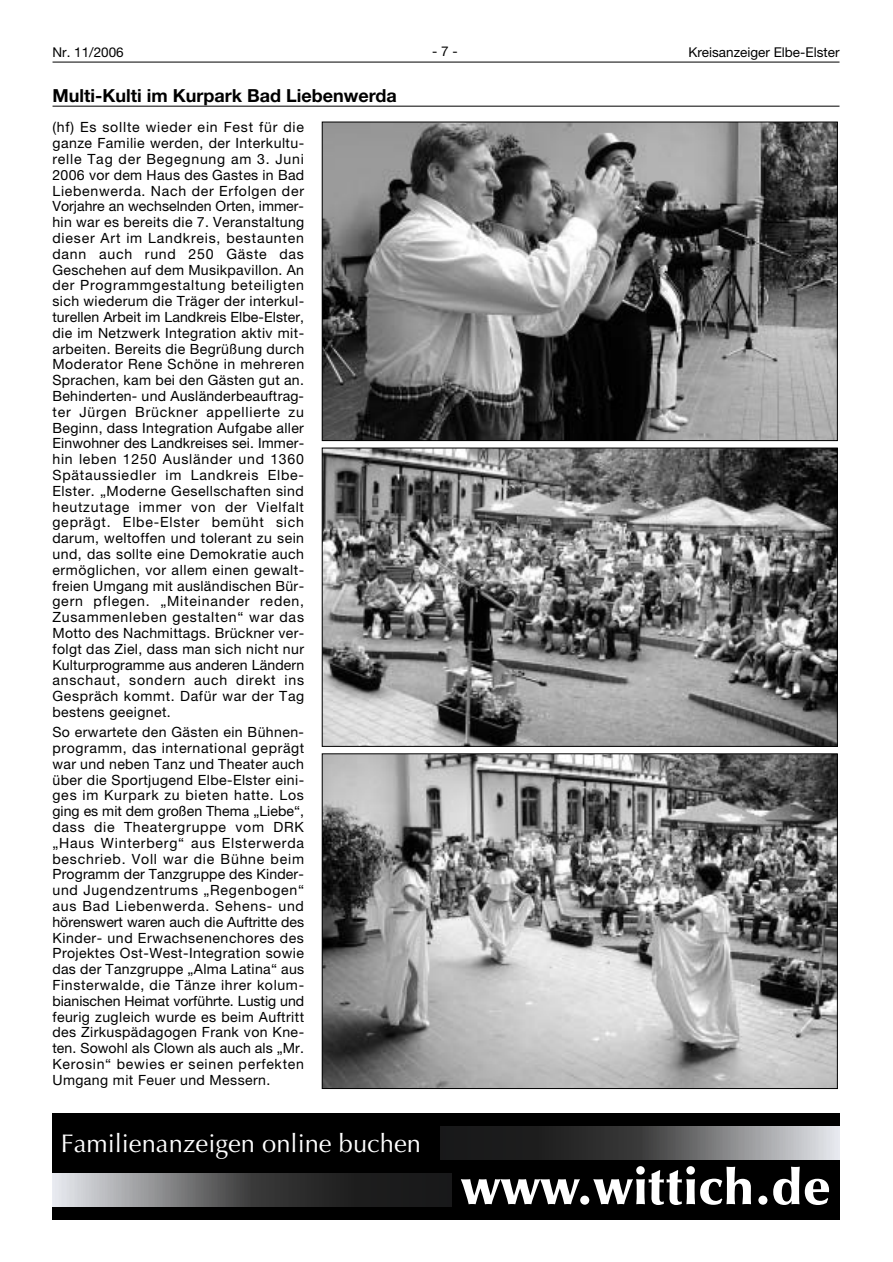
<style>
.page{position:relative;width:893px;height:1262px;background:#fff}
.page>*{position:absolute;margin:0;border:0;box-sizing:border-box;transform-origin:0 0}
.t1{font:900 51px "Optima";color:#fff}
.t2{font:25.5px "Optima";color:#fff}
.t3{font:700 18px "Helvetica Neue LT";color:#000}
.t4{font:14.1px/15.8px "Helvetica Neue LT";letter-spacing:.045em;color:#000;text-align:justify}
.t5{font:13.5px "Helvetica Neue LT";color:#000}
</style>
<div class="page">
<hr style="left:52px;top:62px;width:787px;height:1px;background:#000">
<hr style="left:52px;top:106px;width:787px;height:1px;background:#000">
<img style="left:324px;top:755px;width:511px;height:331px">
<img style="left:324px;top:450px;width:511px;height:294px">
<div style="left:322px;top:448px;width:515px;height:298px;border:1px solid #000"></div>
<img style="left:324px;top:124px;width:511px;height:315px">
<div style="left:322px;top:122px;width:515px;height:319px;border:1px solid #000"></div>
<div style="left:52px;top:1113px;width:787px;height:107px;background:#000"></div>
<svg style="left:52px;top:1173px;width:399px;height:33px;background:#5c5c5d"></svg>
<svg style="left:441px;top:1126px;width:398px;height:33px;background:#5a5b5c"></svg>
<p class="t5" style="left:52px;top:47px;width:73px">Nr. 11/2006</p>
<p class="t5" style="left:432px;top:47px;width:27px">- 7 -</p>
<p class="t5" style="left:688px;top:47px;width:152px">Kreisanzeiger Elbe-Elster</p>
<p class="t3" style="left:52px;top:89px;width:346px">Multi-Kulti im Kurpark Bad Liebenwerda</p>
<p class="t4" style="left:52px;top:121px;width:253px">(hf) Es sollte wieder ein Fest für die ganze Familie werden, der Interkultu&shy;relle Tag der Begegnung am 3. Juni 2006 vor dem Haus des Gastes in Bad Liebenwerda. Nach der Erfolgen der Vorjahre an wechselnden Orten, immer&shy;hin war es bereits die 7. Veranstaltung dieser Art im Landkreis, bestaunten dann auch rund 250 Gäste das Geschehen auf dem Musikpavillon. An der Programmgestaltung beteiligten sich wiederum die Träger der interkul&shy;turellen Arbeit im Landkreis Elbe-Elster, die im Netzwerk Integration aktiv mit&shy;arbeiten. Bereits die Begrüßung durch Moderator Rene Schöne in mehreren Sprachen, kam bei den Gästen gut an.<br>Behinderten- und Ausländerbeauftrag&shy;ter Jürgen Brückner appellierte zu Beginn, dass Integration Aufgabe aller Einwohner des Landkreises sei. Immer&shy;hin leben 1250 Ausländer und 1360<br>Spätaussiedler im Landkreis Elbe-Elster. „Moderne Gesellschaften sind heutzutage immer von der Vielfalt geprägt. Elbe-Elster bemüht sich darum, weltoffen und tolerant zu sein und, das sollte eine Demokratie auch ermöglichen, vor allem einen gewalt&shy;freien Umgang mit ausländischen Bür&shy;gern pflegen. „Miteinander reden, Zusammenleben gestalten“ war das Motto des Nachmittags. Brückner ver&shy;folgt das Ziel, dass man sich nicht nur Kulturprogramme aus anderen Ländern anschaut, sondern auch direkt ins Gespräch kommt. Dafür war der Tag bestens geeignet.</p>
<p class="t4" style="left:52px;top:726px;width:253px">So erwartete den Gästen ein Bühnen&shy;programm, das international geprägt war und neben Tanz und Theater auch über die Sportjugend Elbe-Elster eini&shy;ges im Kurpark zu bieten hatte. Los ging es mit dem großen Thema „Liebe“, dass die Theatergruppe vom DRK „Haus Winterberg“ aus Elsterwerda beschrieb. Voll war die Bühne beim Programm der Tanzgruppe des Kinder&shy;und Jugendzentrums „Regenbogen“ aus Bad Liebenwerda. Sehens- und hörenswert waren auch die Auftritte des Kinder- und Erwachsenenchores des Projektes Ost-West-Integration sowie das der Tanzgruppe „Alma Latina“ aus Finsterwalde, die Tänze ihrer kolum&shy;bianischen Heimat vorführte. Lustig und feurig zugleich wurde es beim Auftritt des Zirkuspädagogen Frank von Kne&shy;ten. Sowohl als Clown als auch als „Mr.<br>Kerosin“ bewies er seinen perfekten Umgang mit Feuer und Messern.</p>
<h2 class="t2" style="left:61px;top:1132px;width:361px">Familienanzeigen online buchen</h2>
<h1 class="t1" style="left:461px;top:1165px;width:371px">www.wittich.de</h1>
</div>
